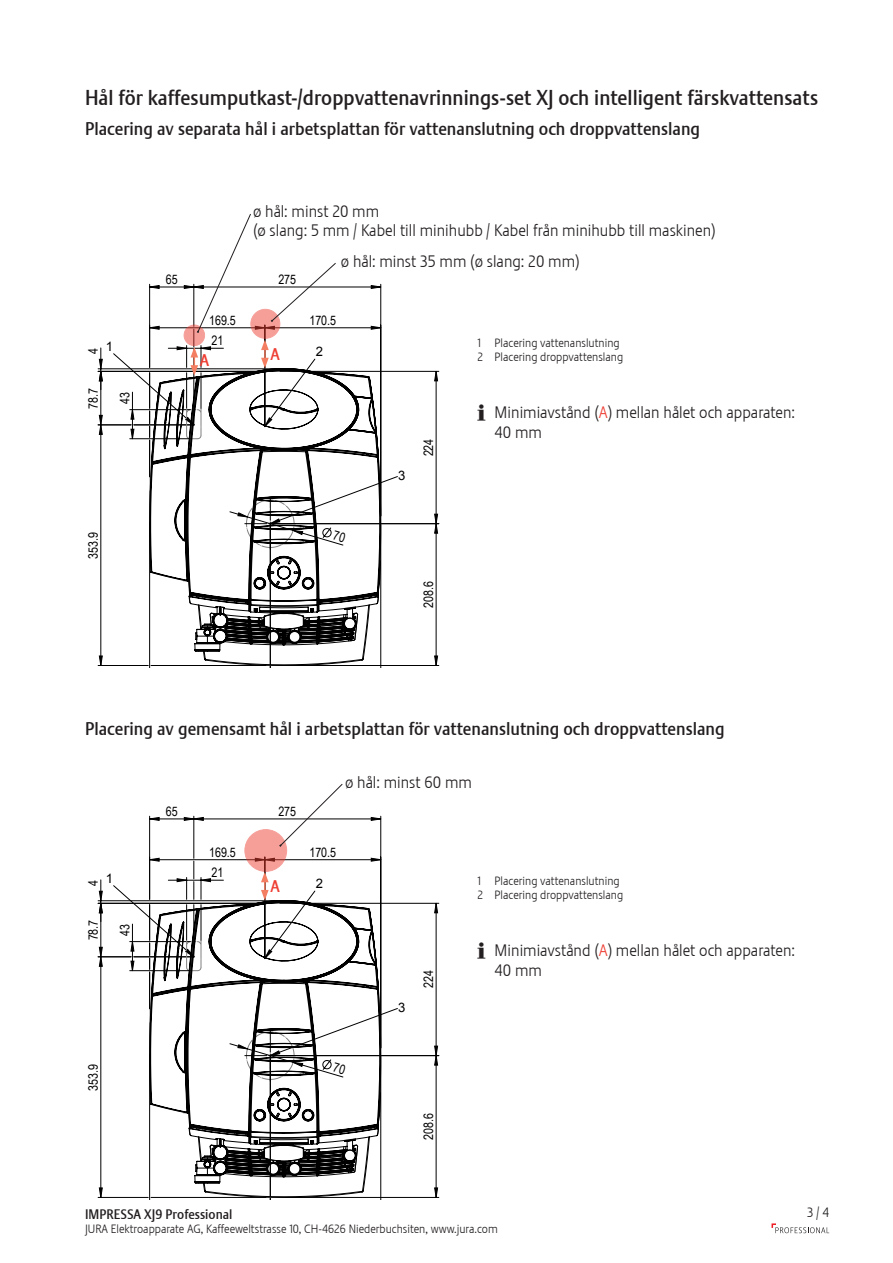
<style>
.page{position:relative;width:893px;height:1263px;background:#fff}
.page>*{position:absolute;margin:0;border:0;box-sizing:border-box;transform-origin:0 0}
.t1{font:21px "Stalemate LF";color:#231f20}
.t2{font:18px "Stalemate LF";color:#231f20}
.Fliesstext_klein{font:16.5px/19.8px "Stalemate LF Light";color:#231f20}
.Fliesstext{font:16.5px "Stalemate LF";color:#ee3f34}
.t3{font:13.5px "Stalemate LF";color:#231f20}
.t4{font:13.5px "Stalemate LF Light";color:#231f20}
.t5{font:13.05px "Arial Narrow";color:#000}
.t6{font:13.05px "Arial";color:#000}
.Fliesstext_klein-2{font:12px "Stalemate LF Light";color:#231f20}
.t7{font:3.75px "Arial";color:#000}
.s1{font-family:"Jura Pict 2006"}
.s2{color:#ee3f34}
</style>
<div class="page">
<svg style="left:771px;top:1223px;width:58px;height:10px"></svg>
<hr style="left:85px;top:270px;width:1px;height:398px;background:#000">
<hr style="left:85px;top:270px;width:393px;height:1px;background:#000">
<hr style="left:892px;top:270px;width:1px;height:398px;background:#000">
<hr style="left:85px;top:800px;width:393px;height:1px;background:#000">
<hr style="left:149px;top:521px;width:1px;height:147px;background:#000">
<hr style="left:150px;top:715px;width:120px;height:1px;background:#000">
<hr style="left:149px;top:284px;width:1px;height:83px;background:#000">
<hr style="left:270px;top:524px;width:1px;height:144px;background:#000">
<hr style="left:380px;top:524px;width:1px;height:144px;background:#000">
<hr style="left:270px;top:715px;width:111px;height:1px;background:#000">
<hr style="left:281px;top:665px;width:158px;height:1px;background:#000">
<hr style="left:98px;top:665px;width:50px;height:1px;background:#000">
<hr style="left:98px;top:369px;width:175px;height:1px;background:#000">
<hr style="left:279px;top:371px;width:160px;height:1px;background:#000">
<hr style="left:270px;top:523px;width:169px;height:1px;background:#000">
<hr style="left:98px;top:371px;width:165px;height:1px;background:#000">
<hr style="left:98px;top:425px;width:33px;height:1px;background:#000">
<svg style="left:99px;top:359px;width:339px;height:306px"></svg>
<svg style="left:99px;top:371px;width:339px;height:153px"></svg>
<svg style="left:149px;top:368px;width:232px;height:298px"></svg>
<hr style="left:85px;top:801px;width:1px;height:398px;background:#000">
<hr style="left:85px;top:801px;width:393px;height:1px;background:#000">
<hr style="left:892px;top:801px;width:1px;height:398px;background:#000">
<hr style="left:85px;top:1262px;width:393px;height:1px;background:#000">
<hr style="left:149px;top:1053px;width:1px;height:146px;background:#000">
<hr style="left:150px;top:1247px;width:120px;height:1px;background:#000">
<hr style="left:149px;top:816px;width:1px;height:83px;background:#000">
<hr style="left:270px;top:1055px;width:1px;height:144px;background:#000">
<hr style="left:380px;top:1056px;width:1px;height:143px;background:#000">
<hr style="left:270px;top:1247px;width:111px;height:1px;background:#000">
<hr style="left:281px;top:1197px;width:158px;height:1px;background:#000">
<hr style="left:98px;top:1197px;width:50px;height:1px;background:#000">
<hr style="left:98px;top:900px;width:175px;height:1px;background:#000">
<hr style="left:279px;top:903px;width:160px;height:1px;background:#000">
<hr style="left:270px;top:1055px;width:169px;height:1px;background:#000">
<hr style="left:98px;top:903px;width:165px;height:1px;background:#000">
<hr style="left:98px;top:956px;width:33px;height:1px;background:#000">
<svg style="left:99px;top:891px;width:339px;height:306px"></svg>
<svg style="left:99px;top:903px;width:339px;height:152px"></svg>
<svg style="left:149px;top:900px;width:232px;height:298px"></svg>
<svg style="left:150px;top:784px;width:231px;height:120px"></svg>
<svg style="left:150px;top:214px;width:231px;height:162px"></svg>
<svg style="left:185px;top:408px;width:161px;height:141px"></svg>
<svg style="left:185px;top:940px;width:161px;height:141px"></svg>
<p class="t1" style="left:85px;top:85px;width:735px">Hål för kaffesumputkast-/droppvattenavrinnings-set XJ och intelligent färskvattensats</p>
<p class="t2" style="left:85px;top:118px;width:617px">Placering av separata hål i arbetsplattan för vattenanslutning och droppvattenslang</p>
<p class="Fliesstext_klein" style="left:253px;top:201px;width:128px">ø hål: minst 20 mm</p>
<p class="Fliesstext_klein" style="left:253px;top:221px;width:464px">(ø slang: 5 mm / Kabel till minihubb / Kabel från minihubb till maskinen)</p>
<p class="Fliesstext_klein" style="left:341px;top:252px;width:240px">ø hål: minst 35 mm (ø slang: 20 mm)</p>
<p class="t7" style="left:362px;top:211px;width:4px">G</p>
<p class="t5" style="left:166px;top:270px;width:13px">65</p>
<p class="t5" style="left:278px;top:270px;width:19px">275</p>
<p class="t5" style="left:84px;top:354px;width:7px;rotate:-90deg">4</p>
<p class="t6" style="left:106px;top:338px;width:9px">1</p>
<p class="t5" style="left:84px;top:408px;width:22px;rotate:-90deg">78.7</p>
<p class="t5" style="left:115px;top:404px;width:13px;rotate:-90deg">43</p>
<p class="t5" style="left:84px;top:559px;width:28px;rotate:-90deg">353.9</p>
<p class="t5" style="left:209px;top:311px;width:28px">169.5</p>
<p class="t5" style="left:309px;top:311px;width:28px">170.5</p>
<p class="t5" style="left:211px;top:331px;width:13px">21</p>
<p class="Fliesstext" style="left:200px;top:350px;width:11px">A</p>
<p class="Fliesstext" style="left:270px;top:344px;width:11px">A</p>
<p class="t6" style="left:316px;top:343px;width:9px">2</p>
<p class="t6" style="left:398px;top:467px;width:9px">3</p>
<p class="t5" style="left:419px;top:456px;width:19px;rotate:-90deg">224</p>
<p class="t5" style="left:419px;top:608px;width:28px;rotate:-90deg">208.6</p>
<p class="Fliesstext_klein-2" style="left:478px;top:335px;width:144px">1 Placering vattenanslutning</p>
<p class="Fliesstext_klein-2" style="left:478px;top:350px;width:147px">2 Placering droppvattenslang</p>
<p class="Fliesstext_klein" style="left:495px;top:403px;width:302px;text-indent:-17px"><span class="s1">E</span> Minimiavstånd (<span class="s2">A</span>) mellan hålet och apparaten:<br>40 mm</p>
<p class="t2" style="left:85px;top:718px;width:641px">Placering av gemensamt hål i arbetsplattan för vattenanslutning och droppvattenslang</p>
<p class="t5" style="left:84px;top:886px;width:7px;rotate:-90deg">4</p>
<p class="t6" style="left:106px;top:869px;width:9px">1</p>
<p class="t5" style="left:84px;top:940px;width:22px;rotate:-90deg">78.7</p>
<p class="t5" style="left:115px;top:936px;width:13px;rotate:-90deg">43</p>
<p class="t5" style="left:84px;top:1090px;width:28px;rotate:-90deg">353.9</p>
<p class="t5" style="left:166px;top:802px;width:13px">65</p>
<p class="t5" style="left:278px;top:802px;width:19px">275</p>
<p class="Fliesstext_klein" style="left:345px;top:772px;width:128px">ø hål: minst 60 mm</p>
<p class="t5" style="left:209px;top:843px;width:28px">169.5</p>
<p class="t5" style="left:309px;top:843px;width:28px">170.5</p>
<p class="t5" style="left:211px;top:863px;width:13px">21</p>
<p class="Fliesstext" style="left:270px;top:876px;width:11px">A</p>
<p class="t6" style="left:316px;top:875px;width:9px">2</p>
<p class="Fliesstext_klein-2" style="left:478px;top:873px;width:144px">1 Placering vattenanslutning</p>
<p class="Fliesstext_klein-2" style="left:478px;top:888px;width:147px">2 Placering droppvattenslang</p>
<p class="t6" style="left:398px;top:998px;width:9px">3</p>
<p class="t5" style="left:419px;top:988px;width:19px;rotate:-90deg">224</p>
<p class="Fliesstext_klein" style="left:495px;top:940px;width:302px;text-indent:-17px"><span class="s1">E</span> Minimiavstånd (<span class="s2">A</span>) mellan hålet och apparaten:<br>40 mm</p>
<p class="t5" style="left:419px;top:1140px;width:28px;rotate:-90deg">208.6</p>
<p class="t3" style="left:85px;top:1206px;width:149px">IMPRESSA XJ9 Professional</p>
<p class="t4" style="left:807px;top:1204px;width:24px">3 / 4</p>
<p class="Fliesstext_klein-2" style="left:85px;top:1222px;width:414px">JURA Elektroapparate AG, Kaffeeweltstrasse 10, CH-4626 Niederbuchsiten, www.jura.com</p>
</div>
